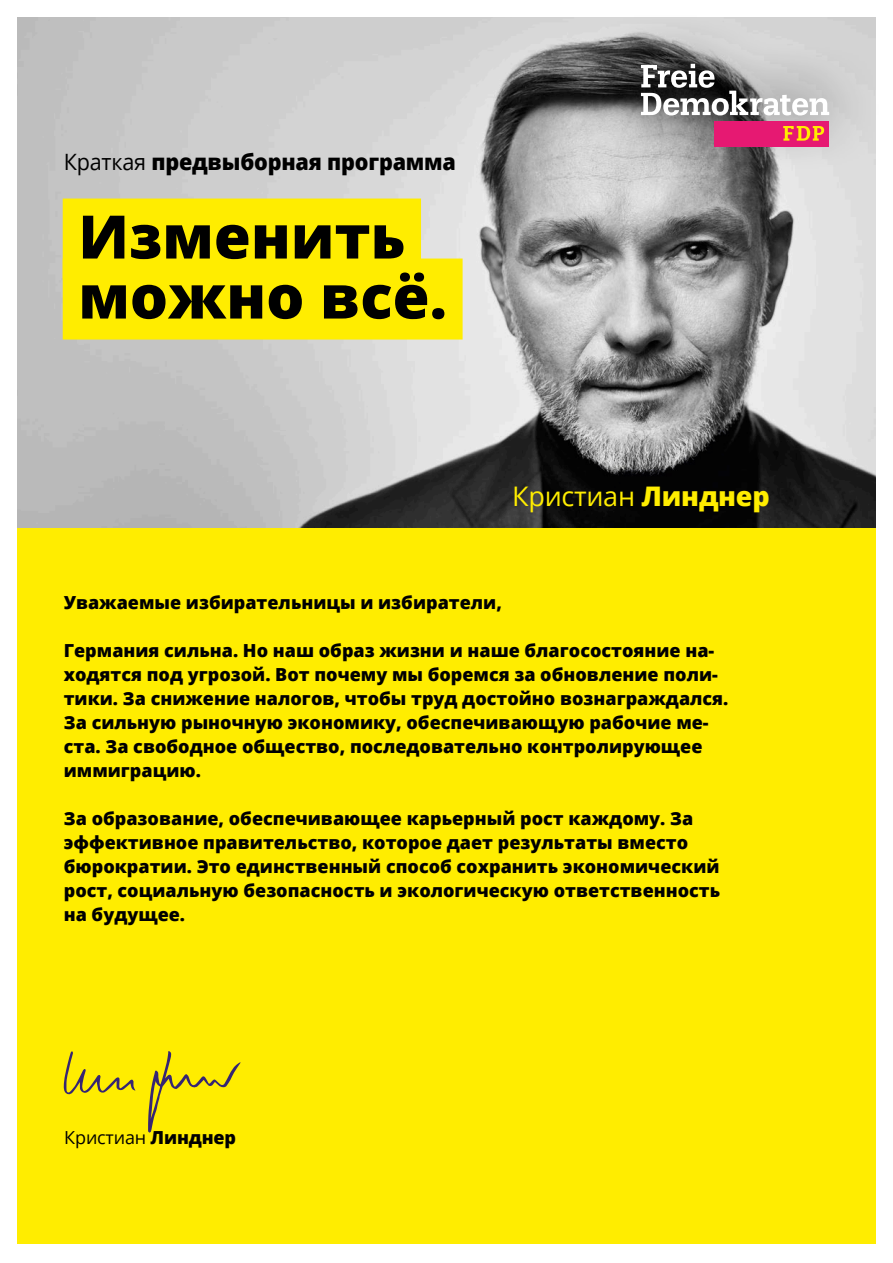
<style>
.page{position:relative;width:893px;height:1263px;background:#fff}
.page>*{position:absolute;margin:0;border:0;box-sizing:border-box;transform-origin:0 0}
.t1{font:800 60px/60px "Open Sans";color:#000}
.t2{font:27px "Open Sans";letter-spacing:-.01em;color:#ffed00}
.t3{font:800 22.5px "Open Sans";letter-spacing:-.01em;color:#000;scale:.96 1}
.t4{font:800 18px/24px "Open Sans";color:#000}
.t5{font:18px "Open Sans";letter-spacing:-.01em;color:#000}
.s1{font-weight:400}
.s2{font-weight:800}
</style>
<div class="page">
<div style="left:17px;top:527px;width:859px;height:717px;background:#ffed00"></div>
<img style="left:17px;top:17px;width:859px;height:510px">
<svg style="left:148px;top:1051px;width:93px;height:81px"></svg>
<svg style="left:64px;top:1051px;width:71px;height:44px"></svg>
<div style="left:586px;top:11px;width:295px;height:160px;background:#000;opacity:.55"></div>
<svg style="left:641px;top:64px;width:188px;height:51px"></svg>
<div style="left:715px;top:121px;width:114px;height:26px;background:#e61972"></div>
<svg style="left:783px;top:126px;width:41px;height:15px"></svg>
<div style="left:63px;top:199px;width:358px;height:81px;background:#ffed00"></div>
<div style="left:63px;top:259px;width:400px;height:81px;background:#ffed00"></div>
<p class="t3" style="left:64px;top:145px;width:410px"><span class="s1">Краткая</span> предвыборная программа</p>
<h1 class="t1" style="left:78px;top:204px;width:370px">Изменить можно всё.</h1>
<h2 class="t2" style="left:512px;top:478px;width:259px">Кристиан <span class="s2">Линднер</span></h2>
<p class="t4" style="left:64px;top:590px;width:440px">Уважаемые избирательницы и избиратели,</p>
<p class="t4" style="left:64px;top:638px;width:666px">Германия сильна. Но наш образ жизни и наше благосостояние на&shy;ходятся под угрозой. Вот почему мы боремся за обновление поли&shy;тики. За снижение налогов, чтобы труд достойно вознаграждался.<br>За сильную рыночную экономику, обеспечивающую рабочие ме&shy;ста. За свободное общество, последовательно контролирующее иммиграцию.</p>
<p class="t4" style="left:64px;top:806px;width:658px">За образование, обеспечивающее карьерный рост каждому. За эффективное правительство, которое дает результаты вместо бюрократии. Это единственный способ сохранить экономический рост, социальную безопасность и экологическую ответственность на будущее.</p>
<p class="t5" style="left:64px;top:1125px;width:173px">Кристиан <span class="s2">Линднер</span></p>
</div>
